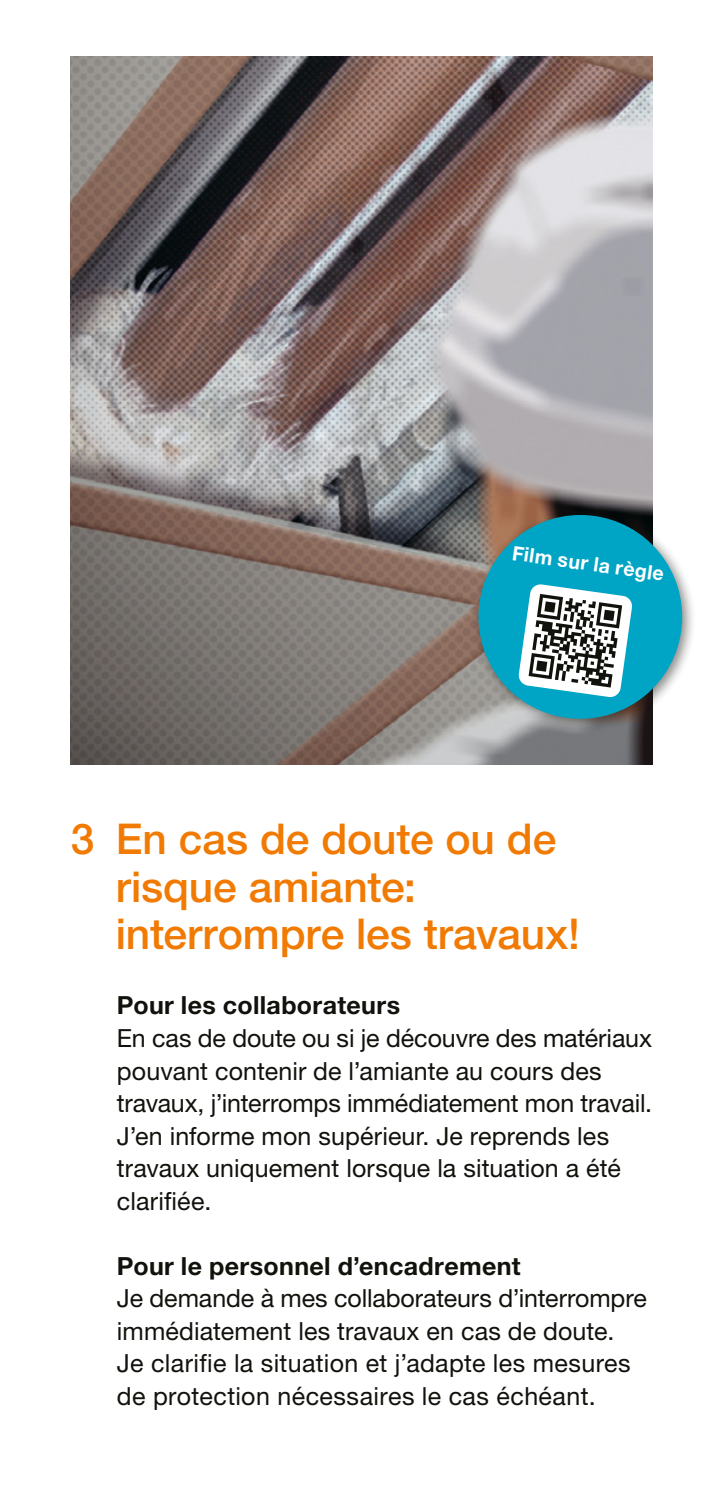
<style>
.page{position:relative;width:723px;height:1489px;background:#fff}
.page>*{position:absolute;margin:0;border:0;box-sizing:border-box;transform-origin:0 0}
.t1{font:500 42.5px/47.5px "Helvetica Neue LT Std";letter-spacing:-.005em;color:#f17a03}
.t2{font:25px/32.5px "Helvetica Neue LT Std";letter-spacing:.005em;color:#12120d}
.t3{font:700 25px "Helvetica Neue LT Std";letter-spacing:.015em;color:#12120d}
.t4{font:700 20px "Helvetica Neue LT Std";color:#fff}
</style>
<div class="page">
<img style="left:71px;top:57px;width:581px;height:707px">
<div style="left:471px;top:507px;width:226px;height:226px;background:#12120d;opacity:.5"></div>
<div style="left:478px;top:515px;width:204px;height:203px;background:#00a5c5;border-radius:50%"></div>
<svg style="left:518px;top:584px;width:114px;height:113px"></svg>
<p class="t4" style="left:514px;top:540px;width:155px;rotate:8deg">Film sur la règle</p>
<h1 class="t1" style="left:116px;top:815px;width:466px;text-indent:-45px">3 En cas de doute ou de risque amiante: interrompre les travaux!</h1>
<p class="t3" style="left:117px;top:990px;width:285px">Pour les collaborateurs</p>
<p class="t2" style="left:117px;top:1021px;width:536px">En cas de doute ou si je découvre des matériaux pouvant contenir de l’amiante au cours des travaux, j’interromps immédiatement mon travail.<br>J’en informe mon supérieur. Je reprends les travaux uniquement lorsque la situation a été clarifiée.</p>
<p class="t3" style="left:117px;top:1250px;width:405px">Pour le personnel d’encadrement</p>
<p class="t2" style="left:117px;top:1281px;width:531px">Je demande à mes collaborateurs d’interrompre immédiatement les travaux en cas de doute.<br>Je clarifie la situation et j’adapte les mesures de protection nécessaires le cas échéant.</p>
</div>
